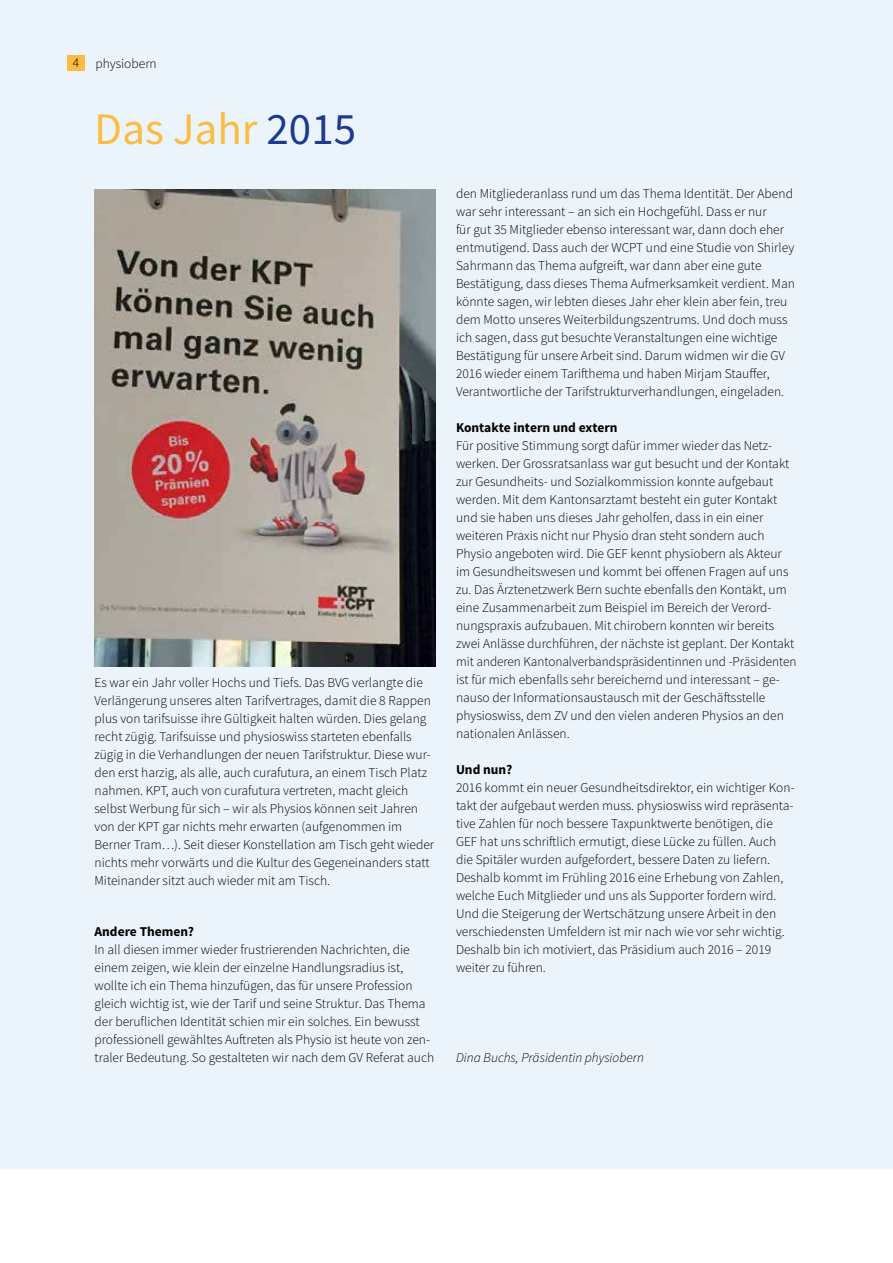
<style>
.page{position:relative;width:893px;height:1263px;background:#fff}
.page>*{position:absolute;margin:0;border:0;box-sizing:border-box;transform-origin:0 0}
.t1{font:45px "Source Sans Pro";color:#fbbc41}
.t2{font:300 13.5px/18px "Source Sans Pro";color:#000}
.t3{font:700 13.5px "Source Sans Pro";color:#000}
.t4{font:italic 300 13.5px "Source Sans Pro";color:#000}
.s1{color:#1c388f}
</style>
<div class="page">
<div style="left:0;top:0;width:893px;height:1168px;background:#ebf4fa"></div>
<img style="left:94px;top:189px;width:342px;height:477px">
<div style="left:68px;top:55px;width:17px;height:15px;background:#fbbc41"></div>
<p class="t2" style="left:73px;top:54px;width:85px">4 physiobern</p>
<h1 class="t1" style="left:94px;top:101px;width:263px">Das Jahr <span class="s1">2015</span></h1>
<p class="t2" style="left:94px;top:674px;width:341px">Es war ein Jahr voller Hochs und Tiefs. Das BVG verlangte die Verlängerung unseres alten Tarifvertrages, damit die 8 Rappen plus von tarifsuisse ihre Gültigkeit halten würden. Dies gelang recht zügig. Tarifsuisse und physioswiss starteten ebenfalls zügig in die Verhandlungen der neuen Tarifstruktur. Diese wur&shy;den erst harzig, als alle, auch curafutura, an einem Tisch Platz nahmen. KPT, auch von curafutura vertreten, macht gleich selbst Werbung für sich – wir als Physios können seit Jahren von der KPT gar nichts mehr erwarten (aufgenommen im Berner Tram…). Seit dieser Konstellation am Tisch geht wieder nichts mehr vorwärts und die Kultur des Gegeneinanders statt Miteinander sitzt auch wieder mit am Tisch.</p>
<p class="t3" style="left:94px;top:923px;width:101px">Andere Themen?</p>
<p class="t2" style="left:94px;top:941px;width:341px">In all diesen immer wieder frustrierenden Nachrichten, die einem zeigen, wie klein der einzelne Handlungsradius ist, wollte ich ein Thema hinzufügen, das für unsere Profession gleich wichtig ist, wie der Tarif und seine Struktur. Das Thema der beruflichen Identität schien mir ein solches. Ein bewusst professionell gewähltes Auftreten als Physio ist heute von zen&shy;traler Bedeutung. So gestalteten wir nach dem GV Referat auch</p>
<p class="t2" style="left:456px;top:185px;width:340px">den Mitgliederanlass rund um das Thema Identität. Der Abend war sehr interessant – an sich ein Hochgefühl. Dass er nur<br>für gut 35 Mitglieder ebenso interessant war, dann doch eher entmutigend. Dass auch der WCPT und eine Studie von Shirley Sahrmann das Thema aufgreift, war dann aber eine gute Bestätigung, dass dieses Thema Aufmerksamkeit verdient. Man könnte sagen, wir lebten dieses Jahr eher klein aber fein, treu dem Motto unseres Weiterbildungszentrums. Und doch muss ich sagen, dass gut besuchte Veranstaltungen eine wichtige Bestätigung für unsere Arbeit sind. Darum widmen wir die GV 2016 wieder einem Tarifthema und haben Mirjam Stauffer, Verantwortliche der Tarifstrukturverhandlungen, eingeladen.</p>
<p class="t3" style="left:456px;top:419px;width:163px">Kontakte intern und extern</p>
<p class="t2" style="left:456px;top:437px;width:342px">Für positive Stimmung sorgt dafür immer wieder das Netz&shy;werken. Der Grossratsanlass war gut besucht und der Kontakt zur Gesundheits- und Sozialkommission konnte aufgebaut werden. Mit dem Kantonsarztamt besteht ein guter Kontakt und sie haben uns dieses Jahr geholfen, dass in ein einer weiteren Praxis nicht nur Physio dran steht sondern auch Physio angeboten wird. Die GEF kennt physiobern als Akteur im Gesundheitswesen und kommt bei offenen Fragen auf uns zu. Das Ärztenetzwerk Bern suchte ebenfalls den Kontakt, um eine Zusammenarbeit zum Beispiel im Bereich der Verord&shy;nungspraxis aufzubauen. Mit chirobern konnten wir bereits zwei Anlässe durchführen, der nächste ist geplant. Der Kontakt mit anderen Kantonalverbandspräsidentinnen und -Präsidenten ist für mich ebenfalls sehr bereichernd und interessant – ge&shy;nauso der Informationsaustausch mit der Geschäftsstelle physioswiss, dem ZV und den vielen anderen Physios an den nationalen Anlässen.</p>
<p class="t3" style="left:456px;top:761px;width:58px">Und nun?</p>
<p class="t2" style="left:456px;top:779px;width:340px">2016 kommt ein neuer Gesundheitsdirektor, ein wichtiger Kon&shy;takt der aufgebaut werden muss. physioswiss wird repräsenta&shy;tive Zahlen für noch bessere Taxpunktwerte benötigen, die GEF hat uns schriftlich ermutigt, diese Lücke zu füllen. Auch die Spitäler wurden aufgefordert, bessere Daten zu liefern.<br>Deshalb kommt im Frühling 2016 eine Erhebung von Zahlen, welche Euch Mitglieder und uns als Supporter fordern wird.<br>Und die Steigerung der Wertschätzung unsere Arbeit in den verschiedensten Umfeldern ist mir nach wie vor sehr wichtig.<br>Deshalb bin ich motiviert, das Präsidium auch 2016 – 2019 weiter zu führen.</p>
<p class="t4" style="left:456px;top:1049px;width:189px">Dina Buchs, Präsidentin physiobern</p>
</div>
